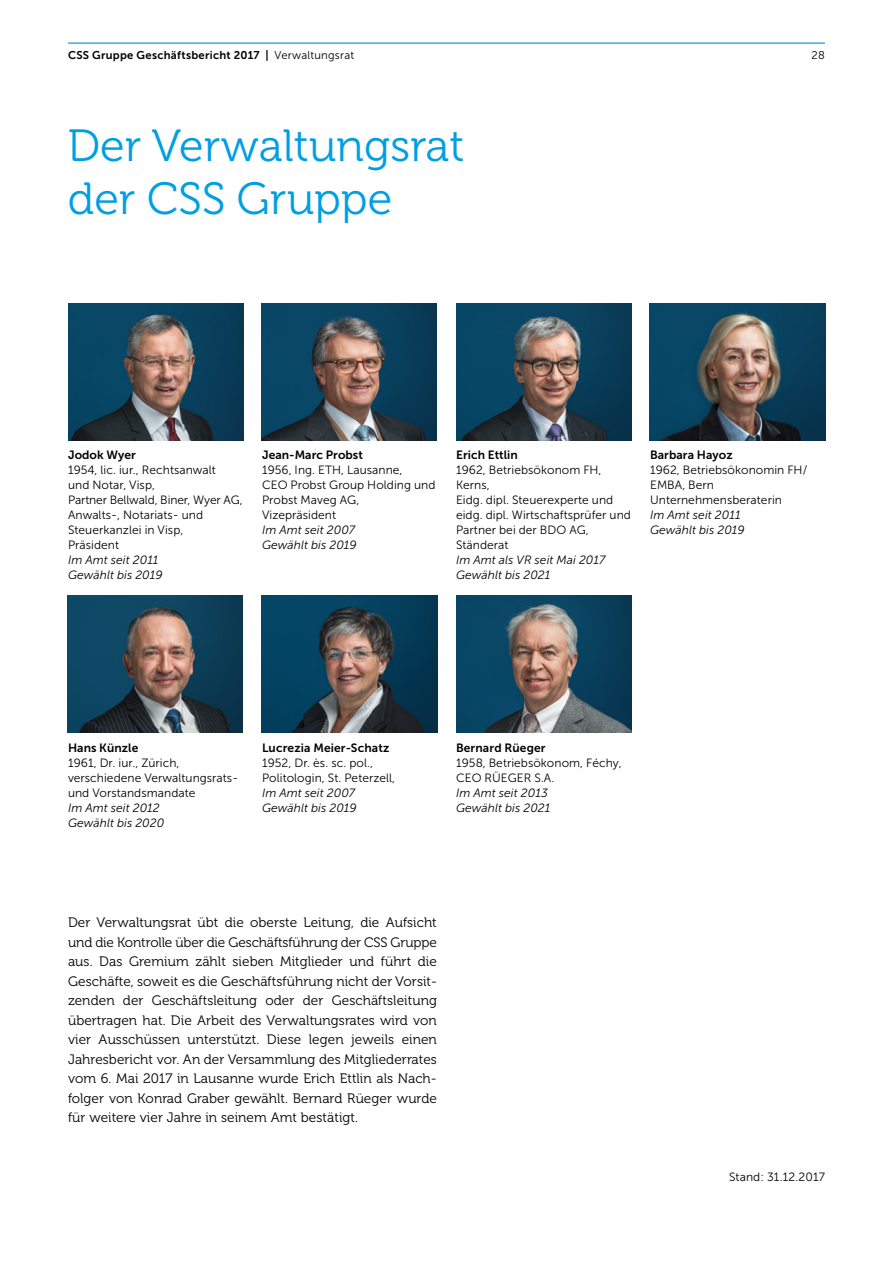
<style>
.page{position:relative;width:893px;height:1263px;background:#fff}
.page>*{position:absolute;margin:0;border:0;box-sizing:border-box;transform-origin:0 0}
.t1{font:45px/52.5px "Museo 300";letter-spacing:.005em;color:#009ee3}
.t2{font:13.65px/19.5px "Museo 300";letter-spacing:.005em;color:#000;text-align:justify}
.t3{font:12px/15px "Museo Sans 300";letter-spacing:.005em;color:#000}
.t4{font:italic 12px/15px "Museo Sans 300";letter-spacing:.005em;color:#000}
.t5{font:12px "Museo Sans 700";letter-spacing:.005em;color:#000}
.t6{font:11.25px "Museo Sans 700";letter-spacing:.025em;color:#000}
.t7{font:11.25px "Museo Sans 300";color:#000}
.s1{font-family:"Museo Sans 300"}
</style>
<div class="page">
<hr style="left:68px;top:43px;width:757px;height:1px;background:#009ee3">
<img style="left:68px;top:303px;width:175px;height:137px">
<img style="left:456px;top:303px;width:176px;height:137px">
<img style="left:262px;top:303px;width:175px;height:137px">
<img style="left:650px;top:303px;width:175px;height:137px">
<img style="left:68px;top:596px;width:175px;height:137px">
<img style="left:262px;top:596px;width:175px;height:137px">
<img style="left:456px;top:596px;width:175px;height:137px">
<p class="t6" style="left:68px;top:49px;width:288px">CSS Gruppe Geschäftsbericht 2017 | <span class="s1">Verwaltungsrat</span></p>
<p class="t7" style="left:812px;top:50px;width:15px">28</p>
<h1 class="t1" style="left:68px;top:121px;width:398px">Der Verwaltungsrat der CSS Gruppe</h1>
<p class="t5" style="left:68px;top:448px;width:69px">Jodok Wyer</p>
<p class="t3" style="left:68px;top:463px;width:176px">1954, lic. iur., Rechtsanwalt<br>und Notar, Visp,<br>Partner Bellwald, Biner, Wyer AG,<br>Anwalts-, Notariats- und<br>Steuerkanzlei in Visp,<br>Präsident</p>
<p class="t4" style="left:68px;top:553px;width:96px">Im Amt seit 2011<br>Gewählt bis 2019</p>
<p class="t5" style="left:262px;top:448px;width:102px">Jean-Marc Probst</p>
<p class="t3" style="left:262px;top:463px;width:175px">1956, Ing. ETH, Lausanne,<br>CEO Probst Group Holding und<br>Probst Maveg AG,<br>Vizepräsident</p>
<p class="t4" style="left:262px;top:523px;width:96px">Im Amt seit 2007<br>Gewählt bis 2019</p>
<p class="t5" style="left:456px;top:448px;width:63px">Erich Ettlin</p>
<p class="t3" style="left:456px;top:463px;width:176px">1962, Betriebsökonom FH,<br>Kerns,<br>Eidg. dipl. Steuerexperte und eidg. dipl. Wirtschaftsprüfer und<br>Partner bei der BDO AG,<br>Ständerat</p>
<p class="t4" style="left:456px;top:553px;width:151px">Im Amt als VR seit Mai 2017<br>Gewählt bis 2021</p>
<p class="t5" style="left:650px;top:448px;width:84px">Barbara Hayoz</p>
<p class="t3" style="left:650px;top:463px;width:159px">1962, Betriebsökonomin FH/<br>EMBA, Bern<br>Unternehmensberaterin</p>
<p class="t4" style="left:650px;top:508px;width:96px">Im Amt seit 2011<br>Gewählt bis 2019</p>
<p class="t5" style="left:68px;top:741px;width:72px">Hans Künzle</p>
<p class="t3" style="left:68px;top:755px;width:172px">1961, Dr. iur., Zürich, verschiedene Verwaltungsrats&shy;und Vorstandsmandate</p>
<p class="t4" style="left:68px;top:800px;width:98px">Im Amt seit 2012<br>Gewählt bis 2020</p>
<p class="t5" style="left:262px;top:741px;width:129px">Lucrezia Meier-Schatz</p>
<p class="t3" style="left:262px;top:755px;width:135px">1952, Dr. ès. sc. pol.,<br>Politologin, St. Peterzell,</p>
<p class="t4" style="left:262px;top:785px;width:96px">Im Amt seit 2007<br>Gewählt bis 2019</p>
<p class="t5" style="left:456px;top:741px;width:91px">Bernard Rüeger</p>
<p class="t3" style="left:456px;top:755px;width:167px">1958, Betriebsökonom, Féchy,<br>CEO RÜEGER S.A.</p>
<p class="t4" style="left:456px;top:785px;width:96px">Im Amt seit 2013<br>Gewählt bis 2021</p>
<p class="t2" style="left:68px;top:913px;width:370px">Der Verwaltungsrat übt die oberste Leitung, die Aufsicht und die Kontrolle über die Geschäftsführung der CSS Gruppe aus. Das Gremium zählt sieben Mitglieder und führt die Geschäfte, soweit es die Geschäftsführung nicht der Vorsit&shy;zenden der Geschäftsleitung oder der Geschäftsleitung übertragen hat. Die Arbeit des Verwaltungsrates wird von vier Ausschüssen unterstützt. Diese legen jeweils einen Jahresbericht vor. An der Versammlung des Mitgliederrates vom 6. Mai 2017 in Lausanne wurde Erich Ettlin als Nach&shy;folger von Konrad Graber gewählt. Bernard Rüeger wurde für weitere vier Jahre in seinem Amt bestätigt.</p>
<p class="t3" style="left:729px;top:1169px;width:97px">Stand: 31.12.2017</p>
</div>
